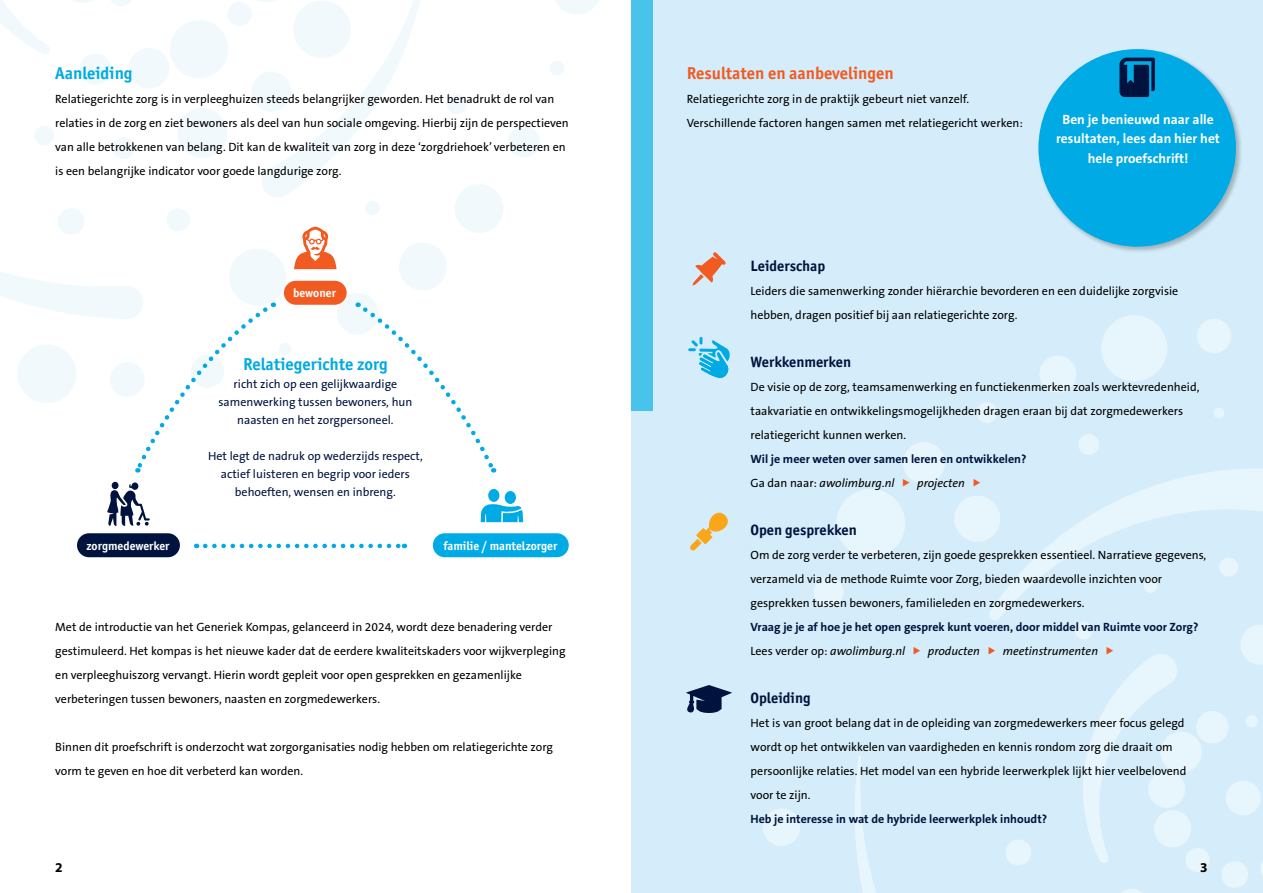
<style>
.page{position:relative;width:1263px;height:893px;background:#fff}
.page>*{position:absolute;margin:0;border:0;box-sizing:border-box;transform-origin:0 0}
.t1{font:700 17.25px "Officina Sans ITC Pro";color:#00aae4}
.t2{font:700 17.25px "Officina Sans ITC Pro";color:#f15a21}
.t3{font:700 15px "Officina Sans ITC Pro";color:#00133e}
.t4{font:700 13.5px/19.5px "The Sans E4 s";color:#fff;text-align:center}
.t5{font:700 13.5px "Myriad Pro";color:#000}
.t6{font:700 12.15px "Officina Sans ITC Pro";color:#fff}
.t7{font:12px/24px "The Sans B5 Plain";color:#000}
.t8{font:12px/18px "The Sans B5 Plain";color:#00133e;text-align:center}
.t9{font:700 12px "The Sans E4 s";color:#00133e}
.t10{font:italic 12px "The Sans B5 Plain";color:#000}
.s1{font-style:normal}
.s2{font-style:italic}
</style>
<div class="page">
<div style="left:631px;top:0;width:632px;height:893px;background:#d5edfa"></div>
<svg style="left:550px;top:61px;width:14px;height:14px"></svg>
<svg style="left:555px;top:0;width:44px;height:14px"></svg>
<svg style="left:763px;top:809px;width:37px;height:37px"></svg>
<div style="left:1213px;top:407px;width:11px;height:12px;background:#e7f5fc;border-radius:50%"></div>
<svg style="left:1197px;top:319px;width:34px;height:34px"></svg>
<svg style="left:1101px;top:315px;width:66px;height:66px"></svg>
<svg style="left:1039px;top:356px;width:37px;height:36px"></svg>
<svg style="left:977px;top:402px;width:20px;height:21px"></svg>
<div style="left:631px;top:0;width:22px;height:410px;background:#49c2ec"></div>
<svg style="left:690px;top:512px;width:38px;height:39px"></svg>
<svg style="left:692px;top:252px;width:34px;height:34px"></svg>
<svg style="left:688px;top:337px;width:42px;height:41px"></svg>
<svg style="left:686px;top:685px;width:46px;height:28px"></svg>
<div style="left:488px;top:489px;width:11px;height:13px;background:#00aae4;border-radius:50%"></div>
<div style="left:505px;top:491px;width:11px;height:13px;background:#00aae4;border-radius:50%"></div>
<svg style="left:481px;top:504px;width:42px;height:18px"></svg>
<div style="left:433px;top:533px;width:136px;height:24px;background:#00aae4;border-radius:12px"></div>
<svg style="left:107px;top:482px;width:43px;height:44px"></svg>
<div style="left:77px;top:533px;width:103px;height:24px;background:#00133e;border-radius:12px"></div>
<svg style="left:205px;top:544px;width:200px;height:4px"></svg>
<svg style="left:0;top:0;width:540px;height:473px"></svg>
<div style="left:1037px;top:48px;width:206px;height:206px;background:#000;opacity:.25"></div>
<div style="left:1038px;top:49px;width:198px;height:198px;background:#00aae4;border-radius:50%"></div>
<svg style="left:1119px;top:58px;width:36px;height:39px"></svg>
<svg style="left:814px;top:434px;width:449px;height:459px"></svg>
<h1 class="t1" style="left:55px;top:63px;width:79px">Aanleiding</h1>
<p class="t7" style="left:55px;top:88px;width:515px">Relatiegerichte zorg is in verpleeghuizen steeds belangrijker geworden. Het benadrukt de rol van relaties in de zorg en ziet bewoners als deel van hun sociale omgeving. Hierbij zijn de perspectieven van alle betrokkenen van belang. Dit kan de kwaliteit van zorg in deze ‘zorgdriehoek’ verbeteren en is een belangrijke indicator voor goede langdurige zorg.</p>
<p class="t6" style="left:293px;top:285px;width:44px">bewoner</p>
<h1 class="t1" style="left:243px;top:353px;width:146px">Relatiegerichte zorg</h1>
<p class="t8" style="left:219px;top:375px;width:195px">richt zich op een gelijkwaardige samenwerking tussen bewoners, hun naasten en het zorgpersoneel.</p>
<p class="t8" style="left:208px;top:447px;width:216px">Het legt de nadruk op wederzijds respect, actief luisteren en begrip voor ieders behoeften, wensen en inbreng.</p>
<p class="t6" style="left:86px;top:538px;width:85px">zorgmedewerker</p>
<p class="t6" style="left:443px;top:538px;width:116px">familie / mantelzorger</p>
<p class="t7" style="left:55px;top:616px;width:512px">Met de introductie van het Generiek Kompas, gelanceerd in 2024, wordt deze benadering verder gestimuleerd. Het kompas is het nieuwe kader dat de eerdere kwaliteitskaders voor wijkverpleging en verpleeghuiszorg vervangt. Hierin wordt gepleit voor open gesprekken en gezamenlijke verbeteringen tussen bewoners, naasten en zorgmedewerkers.</p>
<p class="t7" style="left:55px;top:736px;width:499px">Binnen dit proefschrift is onderzocht wat zorgorganisaties nodig hebben om relatiegerichte zorg vorm te geven en hoe dit verbeterd kan worden.</p>
<h1 class="t2" style="left:687px;top:63px;width:208px">Resultaten en aanbevelingen</h1>
<p class="t7" style="left:687px;top:88px;width:337px">Relatiegerichte zorg in de praktijk gebeurt niet vanzelf.<br>Verschillende factoren hangen samen met relatiegericht werken:</p>
<p class="t4" style="left:1056px;top:109px;width:165px">Ben je benieuwd naar alle resultaten, lees dan hier het hele proefschrift!</p>
<p class="t3" style="left:750px;top:257px;width:76px">Leiderschap</p>
<p class="t7" style="left:750px;top:280px;width:429px">Leiders die samenwerking zonder hiërarchie bevorderen en een duidelijke zorgvisie hebben, dragen positief bij aan relatiegerichte zorg.</p>
<p class="t3" style="left:750px;top:353px;width:102px">Werkkenmerken</p>
<p class="t7" style="left:750px;top:376px;width:450px">De visie op de zorg, teamsamenwerking en functiekenmerken zoals werktevredenheid, taakvariatie en ontwikkelingsmogelijkheden dragen eraan bij dat zorgmedewerkers relatiegericht kunnen werken.</p>
<p class="t9" style="left:750px;top:452px;width:277px">Wil je meer weten over samen leren en ontwikkelen?</p>
<p class="t10" style="left:750px;top:477px;width:146px"><span class="s1">Ga dan naar:</span> awolimburg.nl</p>
<p class="t10" style="left:917px;top:477px;width:49px">projecten</p>
<p class="t3" style="left:750px;top:521px;width:108px">Open gesprekken</p>
<p class="t7" style="left:750px;top:544px;width:457px">Om de zorg verder te verbeteren, zijn goede gesprekken essentieel. Narratieve gegevens, verzameld via de methode Ruimte voor Zorg, bieden waardevolle inzichten voor gesprekken tussen bewoners, familieleden en zorgmedewerkers.</p>
<p class="t9" style="left:750px;top:620px;width:449px">Vraag je je af hoe je het open gesprek kunt voeren, door middel van Ruimte voor Zorg?</p>
<p class="t7" style="left:750px;top:640px;width:156px">Lees verder op: <span class="s2">awolimburg.nl</span></p>
<p class="t10" style="left:928px;top:645px;width:54px">producten</p>
<p class="t10" style="left:1003px;top:645px;width:97px">meetinstrumenten</p>
<p class="t3" style="left:750px;top:689px;width:62px">Opleiding</p>
<p class="t7" style="left:750px;top:712px;width:437px">Het is van groot belang dat in de opleiding van zorgmedewerkers meer focus gelegd wordt op het ontwikkelen van vaardigheden en kennis rondom zorg die draait om persoonlijke relaties. Het model van een hybride leerwerkplek lijkt hier veelbelovend voor te zijn.</p>
<p class="t9" style="left:750px;top:812px;width:298px">Heb je interesse in wat de hybride leerwerkplek inhoudt?</p>
<p class="t5" style="left:55px;top:858px;width:9px">2</p>
<p class="t5" style="left:1200px;top:858px;width:9px">3</p>
</div>
